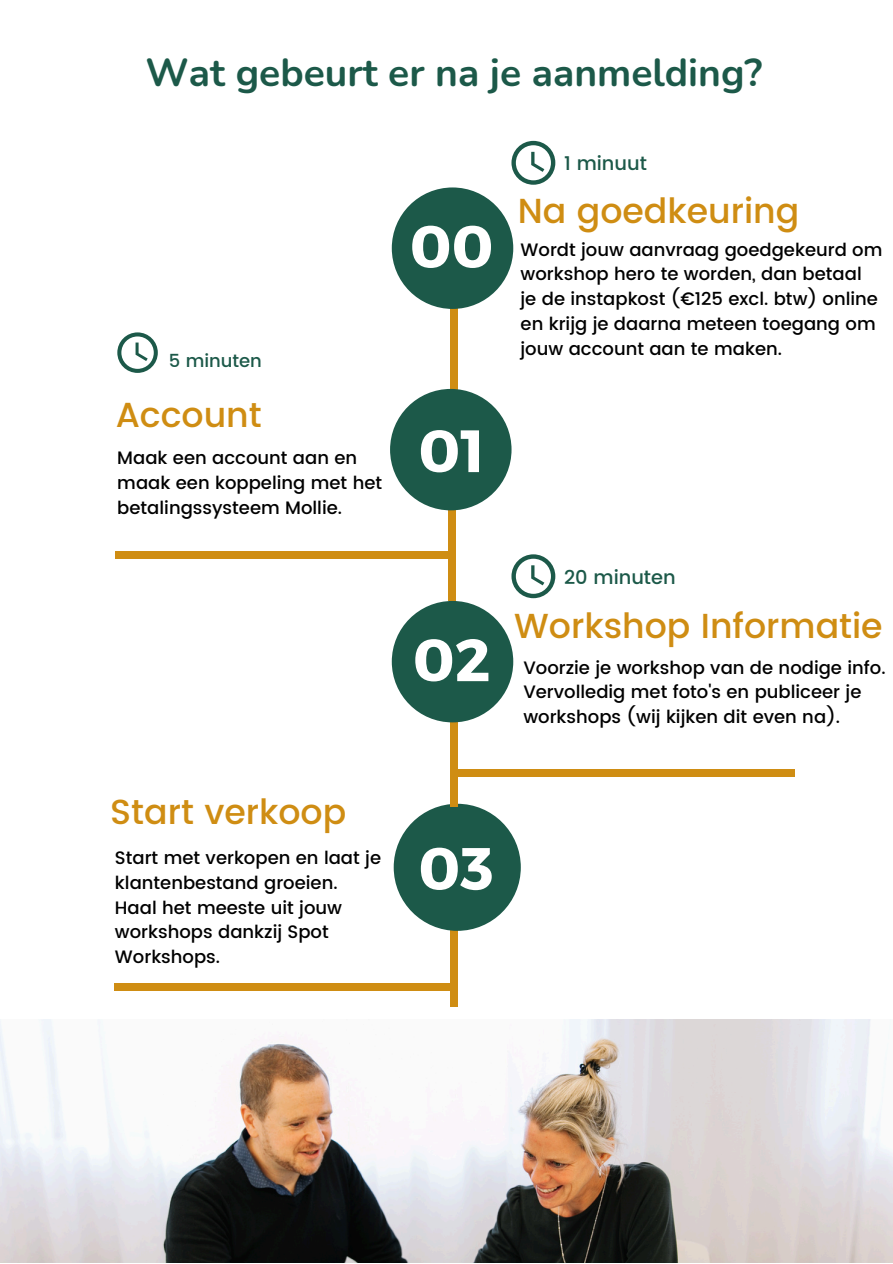
<style>
.page{position:relative;width:893px;height:1264px;background:#fff}
.page>*{position:absolute;margin:0;border:0;box-sizing:border-box;transform-origin:0 0}
.t1{font:700 59.55px "Montserrat";color:#fff}
.t2{font:700 39px "Nunito";color:#1c5949}
.t3{font:500 34.65px "Poppins";color:#cf8d13}
.t4{font:500 19.35px "Poppins";color:#1c5949}
.t5{font:500 18px/24.8px "Poppins";color:#000}
.t6{font:500 18px "Poppins";color:#1c5949}
</style>
<div class="page">
<img style="left:0;top:1019px;width:892px;height:243px">
<div style="left:116px;top:550px;width:336px;height:8px;background:#cf8d13"></div>
<div style="left:454px;top:769px;width:341px;height:8px;background:#cf8d13"></div>
<div style="left:449px;top:915px;width:8px;height:91px;background:#cf8d13"></div>
<div style="left:393px;top:803px;width:127px;height:127px;background:#1c5949;border-radius:50%"></div>
<div style="left:114px;top:982px;width:336px;height:8px;background:#cf8d13"></div>
<div style="left:448px;top:488px;width:8px;height:113px;background:#cf8d13"></div>
<div style="left:449px;top:293px;width:8px;height:112px;background:#cf8d13"></div>
<div style="left:390px;top:389px;width:121px;height:121px;background:#1c5949;border-radius:50%"></div>
<div style="left:449px;top:715px;width:8px;height:91px;background:#cf8d13"></div>
<div style="left:392px;top:601px;width:121px;height:121px;background:#1c5949;border-radius:50%"></div>
<svg style="left:117px;top:332px;width:41px;height:41px"></svg>
<svg style="left:511px;top:554px;width:44px;height:44px"></svg>
<div style="left:392px;top:187px;width:121px;height:122px;background:#1c5949;border-radius:50%"></div>
<svg style="left:511px;top:141px;width:44px;height:44px"></svg>
<h2 class="t2" style="left:145px;top:44px;width:618px">Wat gebeurt er na je aanmelding?</h2>
<p class="t6" style="left:169px;top:347px;width:95px">5 minuten</p>
<h3 class="t3" style="left:116px;top:389px;width:147px">Account</h3>
<p class="t5" style="left:117px;top:446px;width:266px">Maak een account aan en maak een koppeling met het betalingssysteem Mollie.</p>
<h3 class="t3" style="left:110px;top:786px;width:237px">Start verkoop</h3>
<p class="t5" style="left:115px;top:845px;width:267px">Start met verkopen en laat je klantenbestand groeien.<br>Haal het meeste uit jouw workshops dankzij Spot<br>Workshops.</p>
<h1 class="t1" style="left:410px;top:209px;width:85px">00</h1>
<h1 class="t1" style="left:454px;top:212px;width:37px">2</h1>
<h1 class="t1" style="left:418px;top:414px;width:68px">01</h1>
<p class="t4" style="left:564px;top:149px;width:84px">1 minuut</p>
<h3 class="t3" style="left:518px;top:185px;width:283px">Na goedkeuring</h3>
<p class="t5" style="left:520px;top:237px;width:363px">Wordt jouw aanvraag goedgekeurd om workshop hero te worden, dan betaal<br>je de instapkost (€125 excl. btw) online en krijg je daarna meteen toegang om jouw account aan te maken.</p>
<h1 class="t1" style="left:413px;top:623px;width:79px">02</h1>
<p class="t4" style="left:564px;top:563px;width:113px">20 minuten</p>
<h3 class="t3" style="left:514px;top:600px;width:370px">Workshop Informatie</h3>
<p class="t5" style="left:523px;top:655px;width:363px">Voorzie je workshop van de nodige info.<br>Vervolledig met foto's en publiceer je workshops (wij kijken dit even na).</p>
<h1 class="t1" style="left:418px;top:831px;width:77px">03</h1>
</div>
